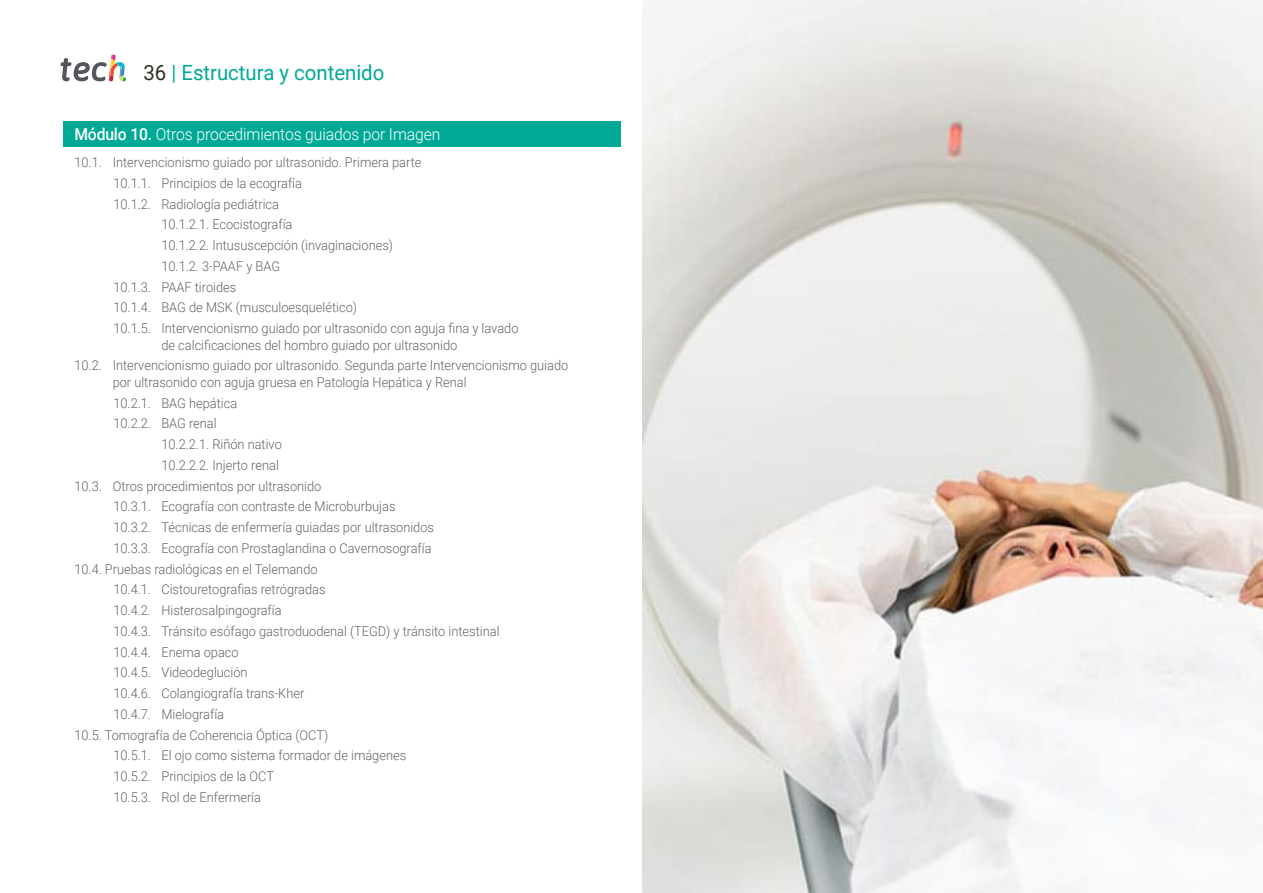
<style>
.page{position:relative;width:1263px;height:893px;background:#fff}
.page>*{position:absolute;margin:0;border:0;box-sizing:border-box;transform-origin:0 0}
.t1{font:21px "Roboto";color:#00a996}
.t2{font:300 16.5px "Roboto";letter-spacing:-.005em;color:#fff;scale:.95 1}
.t3{font:300 13.5px/20.7px "Roboto";color:#61646a;scale:.95 1}
.s1{color:#312e20}
.s2{font-weight:500}
</style>
<div class="page">
<div style="left:63px;top:121px;width:558px;height:25px;background:#00a996"></div>
<svg style="left:61px;top:55px;width:65px;height:27px"></svg>
<img style="left:642px;top:0;width:621px;height:893px">
<h1 class="t1" style="left:144px;top:57px;width:242px"><span class="s1">36</span> | Estructura y contenido</h1>
<p class="t2" style="left:74px;top:123px;width:387px"><span class="s2">Módulo 10.</span> Otros procedimientos guiados por Imagen</p>
<p class="t3" style="left:74px;top:151px;width:367px">10.1. Intervencionismo guiado por ultrasonido. Primera parte</p>
<p class="t3" style="left:113px;top:172px;width:200px">10.1.1. Principios de la ecografía</p>
<p class="t3" style="left:113px;top:193px;width:176px">10.1.2. Radiología pediátrica</p>
<p class="t3" style="left:161px;top:214px;width:139px">10.1.2.1. Ecocistografía</p>
<p class="t3" style="left:161px;top:234px;width:245px">10.1.2.2. Intususcepción (invaginaciones)</p>
<p class="t3" style="left:161px;top:255px;width:126px">10.1.2. 3-PAAF y BAG</p>
<p class="t3" style="left:113px;top:276px;width:131px">10.1.3. PAAF tiroides</p>
<p class="t3" style="left:113px;top:297px;width:258px">10.1.4. BAG de MSK (musculoesquelético)</p>
<p class="t3" style="left:113px;top:317px;width:428px">10.1.5. Intervencionismo guiado por ultrasonido con aguja fina y lavado</p>
<p class="t3" style="left:74px;top:334px;width:521px;text-indent:87px">de calcificaciones del hombro guiado por ultrasonido<br>10.2. Intervencionismo guiado por ultrasonido. Segunda parte Intervencionismo guiado</p>
<p class="t3" style="left:113px;top:371px;width:374px">por ultrasonido con aguja gruesa en Patología Hepática y Renal</p>
<p class="t3" style="left:113px;top:392px;width:132px">10.2.1. BAG hepática</p>
<p class="t3" style="left:113px;top:413px;width:110px">10.2.2. BAG renal</p>
<p class="t3" style="left:161px;top:433px;width:128px">10.2.2.1. Riñón nativo</p>
<p class="t3" style="left:161px;top:454px;width:125px">10.2.2.2. Injerto renal</p>
<p class="t3" style="left:74px;top:475px;width:262px">10.3. Otros procedimientos por ultrasonido</p>
<p class="t3" style="left:113px;top:496px;width:298px">10.3.1. Ecografía con contraste de Microburbujas</p>
<p class="t3" style="left:113px;top:516px;width:339px">10.3.2. Técnicas de enfermería guiadas por ultrasonidos</p>
<p class="t3" style="left:113px;top:537px;width:336px">10.3.3. Ecografía con Prostaglandina o Cavernosografía</p>
<p class="t3" style="left:74px;top:558px;width:258px">10.4. Pruebas radiológicas en el Telemando</p>
<p class="t3" style="left:113px;top:579px;width:225px">10.4.1. Cistouretografias retrógradas</p>
<p class="t3" style="left:113px;top:599px;width:178px">10.4.2. Histerosalpingografía</p>
<p class="t3" style="left:113px;top:620px;width:408px">10.4.3. Tránsito esófago gastroduodenal (TEGD) y tránsito intestinal</p>
<p class="t3" style="left:113px;top:641px;width:133px">10.4.4. Enema opaco</p>
<p class="t3" style="left:113px;top:662px;width:143px">10.4.5. Videodeglución</p>
<p class="t3" style="left:113px;top:682px;width:203px">10.4.6. Colangiografía trans-Kher</p>
<p class="t3" style="left:113px;top:703px;width:118px">10.4.7. Mielografía</p>
<p class="t3" style="left:74px;top:724px;width:269px">10.5. Tomografía de Coherencia Óptica (OCT)</p>
<p class="t3" style="left:113px;top:745px;width:310px">10.5.1. El ojo como sistema formador de imágenes</p>
<p class="t3" style="left:113px;top:765px;width:171px">10.5.2. Principios de la OCT</p>
<p class="t3" style="left:113px;top:786px;width:157px">10.5.3. Rol de Enfermería</p>
</div>
